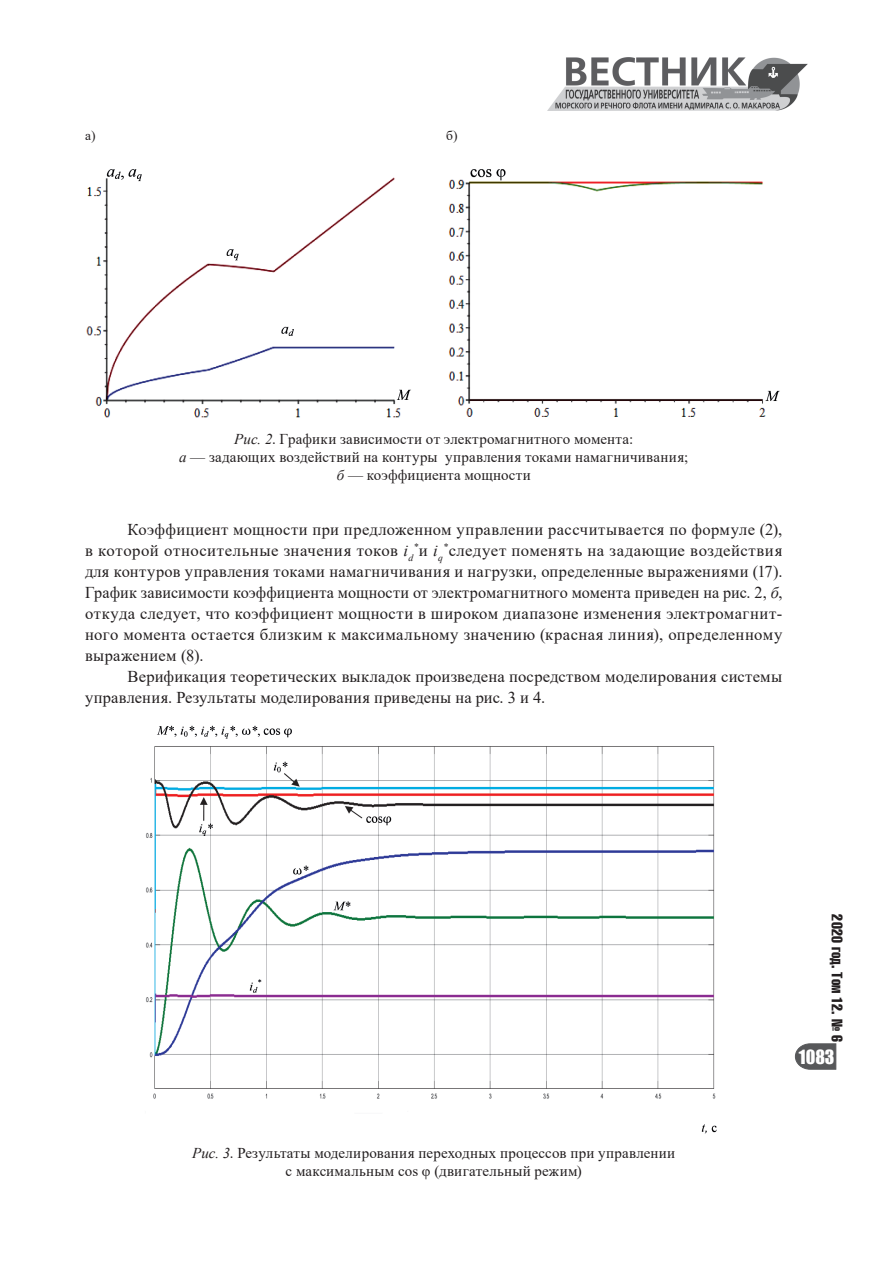
<style>
.page{position:relative;width:893px;height:1263px;background:#fff}
.page>*{position:absolute;margin:0;border:0;box-sizing:border-box;transform-origin:0 0}
.t1{font:18px "Impact";color:#fff}
.t2{font:16.5px/21px "Times New Roman";letter-spacing:.015em;color:#231f20}
.t3{font:15px/18px "Times New Roman";letter-spacing:.01em;color:#231f20;text-align:center}
.t4{font:15px "Helios Compressed";letter-spacing:.01em;color:#231f20}
.t5{font:600 condensed 13.95px "Franklin Gothic";color:#231f20}
.t6{font:13.5px "Times New Roman";color:#231f20}
.t7{font:italic 9.6px "Times New Roman";color:#231f20}
.s1{font-style:italic}
.s2{font-style:normal;font-size:16.5px}
.s3{font-size:16.5px}
</style>
<div class="page">
<svg style="left:795px;top:1044px;width:41px;height:25px"></svg>
<img style="left:548px;top:58px;width:260px;height:52px">
<img style="left:86px;top:169px;width:325px;height:249px">
<img style="left:449px;top:169px;width:331px;height:248px">
<img style="left:146px;top:725px;width:571px;height:409px">
<p class="t6" style="left:85px;top:126px;width:12px">а)</p>
<p class="t6" style="left:446px;top:126px;width:13px">б)</p>
<p class="t3" style="left:179px;top:429px;width:511px"><span class="s1">Рис. 2</span>. Графики зависимости от электромагнитного момента:<br><span class="s1">а</span> — задающих воздействий на контуры управления токами намагничивания; <span class="s1">б</span> — коэффициента мощности</p>
<p class="t2" style="left:85px;top:518px;width:699px;text-indent:43px">Коэффициент мощности при предложенном управлении рассчитывается по формуле (2), в которой относительные значения токов <span class="s1">i</span><sub>d</sub></p>
<p class="t2" style="left:85px;top:539px;width:699px;text-align:justify;text-indent:358px"><sup>*</sup>следует поменять на задающие воздействия для контуров управления токами намагничивания и нагрузки, определенные выражениями (17).<br>График зависимости коэффициента мощности от электромагнитного момента приведен на рис. 2, <span class="s1">б</span>, откуда следует, что коэффициент мощности в широком диапазоне изменения электромагнит&shy;ного момента остается близким к максимальному значению (красная линия), определенному выражением (8).</p>
<p class="t2" style="left:85px;top:665px;width:699px;text-indent:43px">Верификация теоретических выкладок произведена посредством моделирования системы управления. Результаты моделирования приведены на рис. 3 и 4.</p>
<p class="t7" style="left:413px;top:546px;width:31px">*<span class="s2">и</span> <span class="s3">i</span>q</p>
<p class="t3" style="left:192px;top:1143px;width:485px"><span class="s1">Рис. 3</span>. Результаты моделирования переходных процессов при управлении с максимальным cos φ (двигательный режим)</p>
<p class="t4" style="left:846px;top:914px;width:129px;rotate:90deg">2020 год. Том 12. № 6</p>
<p class="t5" style="left:843px;top:991px;width:52px;rotate:90deg">Выпуск 4</p>
<p class="t1" style="left:799px;top:1043px;width:37px">1083</p>
</div>
